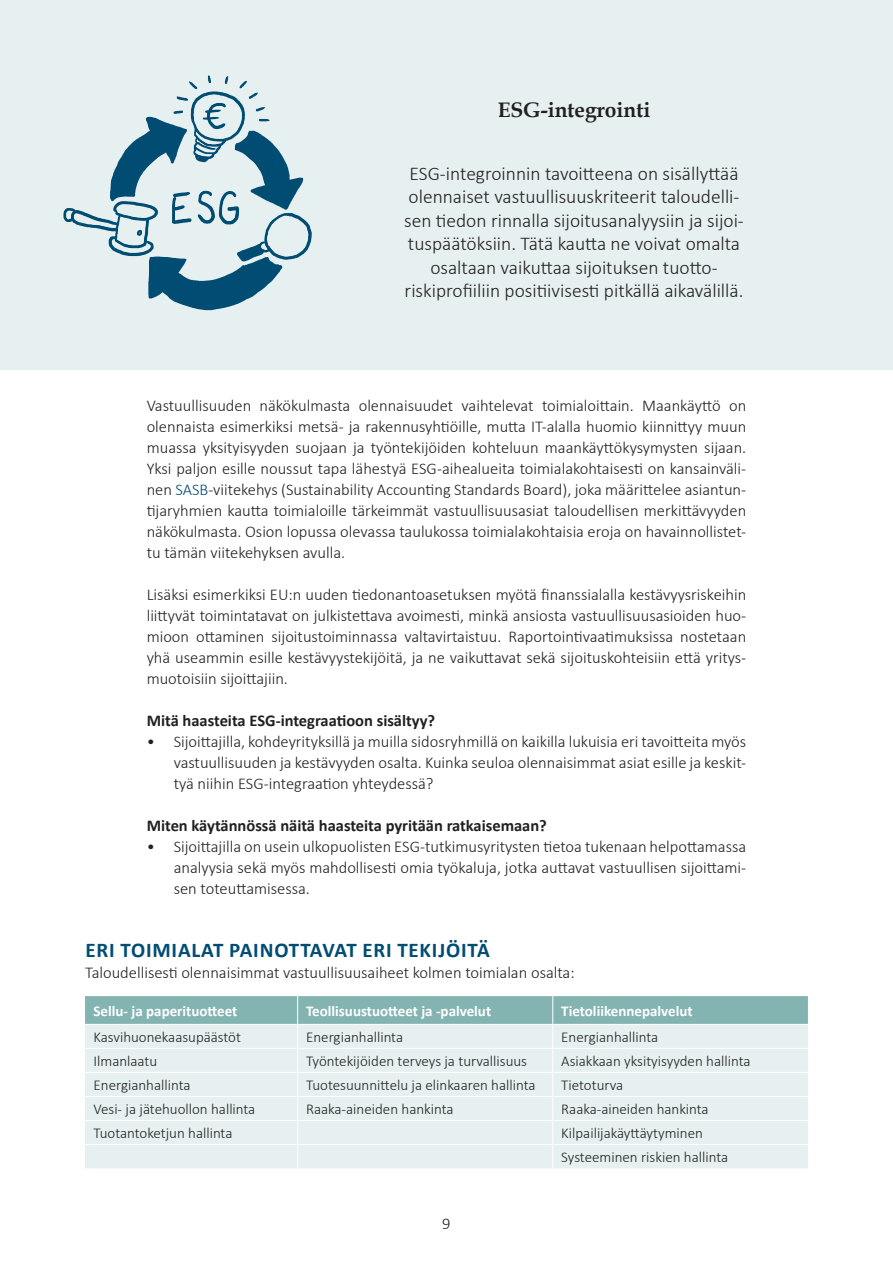
<style>
.page{position:relative;width:893px;height:1263px;background:#fff}
.page>*{position:absolute;margin:0;border:0;box-sizing:border-box;transform-origin:0 0}
.t1{font:700 21px "Calibri";letter-spacing:.04em;color:#004c73}
.t2{font:700 21px "Book Antiqua";color:#231f20}
.t3{font:300 19.5px/23.4px "Calibri";color:#231f20;text-align:center}
.t4{font:300 16.5px/21px "Calibri";color:#231f20;text-align:justify}
.t5{font:700 16.5px "Calibri";color:#231f20}
.t6{font:300 15px/24px "Calibri";color:#231f20}
.t7{font:700 15px "Calibri";color:#fff}
.s1{color:#004c73}
</style>
<div class="page">
<div style="left:0;top:0;width:893px;height:370px;background:#e6f0f0"></div>
<img style="left:63px;top:75px;width:249px;height:236px">
<svg style="left:85px;top:996px;width:723px;height:172px;background:#d6e6e6"></svg>
<p class="t2" style="left:498px;top:96px;width:154px">ESG-integrointi</p>
<p class="t3" style="left:404px;top:162px;width:341px">ESG-integroinnin tavoitteena on sisällyttää olennaiset vastuullisuuskriteerit taloudelli&shy;sen tiedon rinnalla sijoitusanalyysiin ja sijoi&shy;tuspäätöksiin. Tätä kautta ne voivat omalta osaltaan vaikuttaa sijoituksen tuotto&shy;riskiprofiiliin positiivisesti pitkällä aikavälillä.</p>
<p class="t4" style="left:147px;top:395px;width:601px">Vastuullisuuden näkökulmasta olennaisuudet vaihtelevat toimialoittain. Maankäyttö on olennaista esimerkiksi metsä- ja rakennusyhtiöille, mutta IT-alalla huomio kiinnittyy muun muassa yksityisyyden suojaan ja työntekijöiden kohteluun maankäyttökysymysten sijaan.<br>Yksi paljon esille noussut tapa lähestyä ESG-aihealueita toimialakohtaisesti on kansainväli&shy;nen <span class="s1">SASB</span>-viitekehys (Sustainability Accounting Standards Board), joka määrittelee asiantun&shy;tijaryhmien kautta toimialoille tärkeimmät vastuullisuusasiat taloudellisen merkittävyyden näkökulmasta. Osion lopussa olevassa taulukossa toimialakohtaisia eroja on havainnollistet&shy;tu tämän viitekehyksen avulla.</p>
<p class="t4" style="left:147px;top:584px;width:601px">Lisäksi esimerkiksi EU:n uuden tiedonantoasetuksen myötä finanssialalla kestävyysriskeihin liittyvät toimintatavat on julkistettava avoimesti, minkä ansiosta vastuullisuusasioiden huo&shy;mioon ottaminen sijoitustoiminnassa valtavirtaistuu. Raportointivaatimuksissa nostetaan yhä useammin esille kestävyystekijöitä, ja ne vaikuttavat sekä sijoituskohteisiin että yritys&shy;muotoisiin sijoittajiin.</p>
<p class="t5" style="left:147px;top:709px;width:290px">Mitä haasteita ESG-integraatioon sisältyy?</p>
<p class="t4" style="left:174px;top:731px;width:574px;text-indent:-27px">• Sijoittajilla, kohdeyrityksillä ja muilla sidosryhmillä on kaikilla lukuisia eri tavoitteita myös vastuullisuuden ja kestävyyden osalta. Kuinka seuloa olennaisimmat asiat esille ja keskit&shy;tyä niihin ESG-integraation yhteydessä?</p>
<p class="t5" style="left:147px;top:814px;width:402px">Miten käytännössä näitä haasteita pyritään ratkaisemaan?</p>
<p class="t4" style="left:174px;top:836px;width:574px;text-indent:-27px">• Sijoittajilla on usein ulkopuolisten ESG-tutkimusyritysten tietoa tukenaan helpottamassa analyysia sekä myös mahdollisesti omia työkaluja, jotka auttavat vastuullisen sijoittami&shy;sen toteuttamisessa.</p>
<p class="t1" style="left:85px;top:935px;width:406px">ERI TOIMIALAT PAINOTTAVAT ERI TEKIJÖITÄ</p>
<p class="t4" style="left:85px;top:962px;width:491px">Taloudellisesti olennaisimmat vastuullisuusaiheet kolmen toimialan osalta:</p>
<p class="t7" style="left:94px;top:1000px;width:145px">Sellu- ja paperituotteet</p>
<p class="t7" style="left:306px;top:1000px;width:187px">Teollisuustuotteet ja -palvelut</p>
<p class="t7" style="left:561px;top:1000px;width:133px">Tietoliikennepalvelut</p>
<p class="t6" style="left:94px;top:1025px;width:149px">Kasvihuonekaasupäästöt</p>
<p class="t6" style="left:306px;top:1025px;width:98px">Energianhallinta</p>
<p class="t6" style="left:561px;top:1025px;width:98px">Energianhallinta</p>
<p class="t6" style="left:94px;top:1049px;width:65px">Ilmanlaatu</p>
<p class="t6" style="left:306px;top:1049px;width:222px">Työntekijöiden terveys ja turvallisuus</p>
<p class="t6" style="left:561px;top:1049px;width:191px">Asiakkaan yksityisyyden hallinta</p>
<p class="t6" style="left:94px;top:1073px;width:98px">Energianhallinta</p>
<p class="t6" style="left:306px;top:1073px;width:231px">Tuotesuunnittelu ja elinkaaren hallinta</p>
<p class="t6" style="left:561px;top:1073px;width:63px">Tietoturva</p>
<p class="t6" style="left:94px;top:1097px;width:163px">Vesi- ja jätehuollon hallinta</p>
<p class="t6" style="left:306px;top:1097px;width:149px">Raaka-aineiden hankinta</p>
<p class="t6" style="left:561px;top:1097px;width:149px">Raaka-aineiden hankinta</p>
<p class="t6" style="left:94px;top:1121px;width:140px">Tuotantoketjun hallinta</p>
<p class="t6" style="left:561px;top:1121px;width:168px">Kilpailijakäyttäytyminen<br>Systeeminen riskien hallinta</p>
<p class="t4" style="left:442px;top:1212px;width:10px">9</p>
</div>
